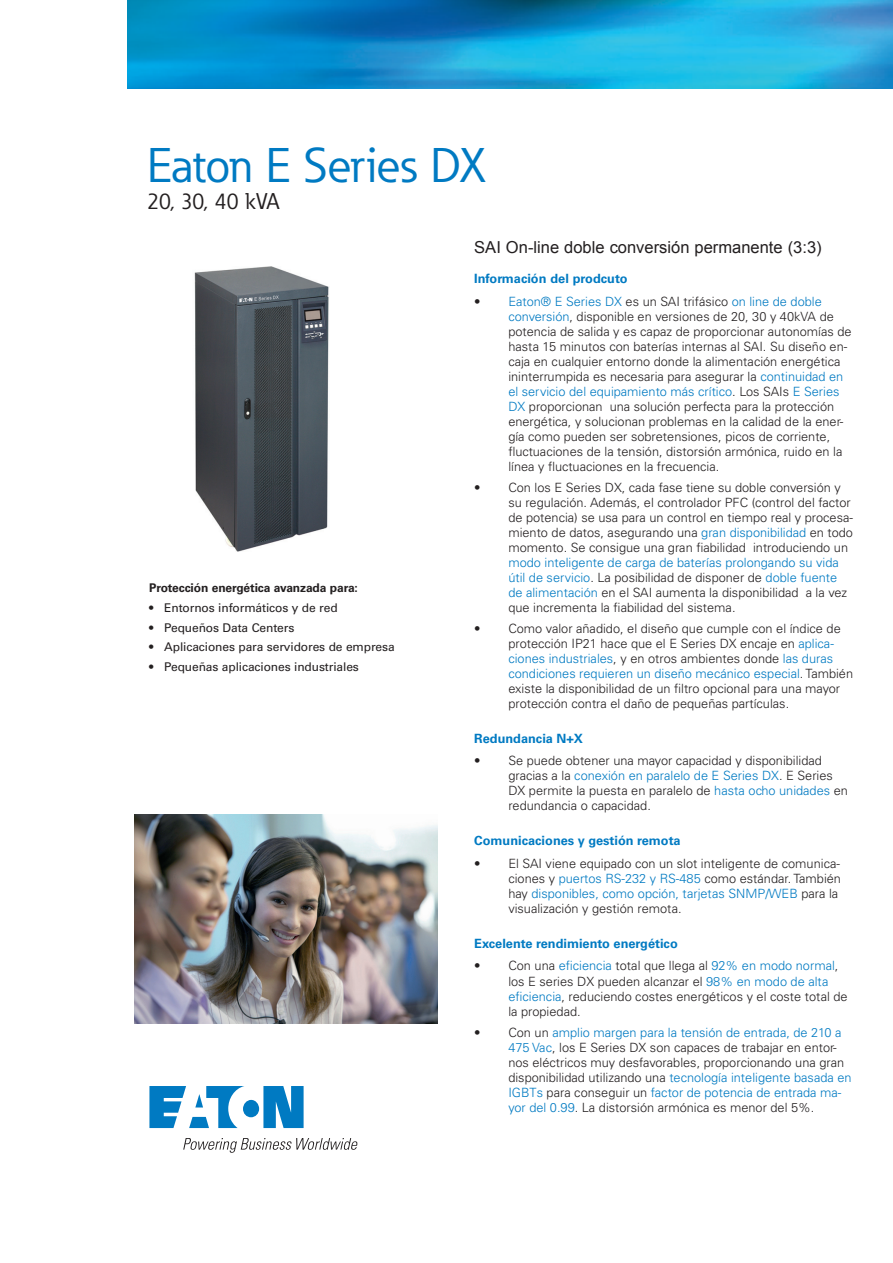
<style>
.page{position:relative;width:893px;height:1263px;background:#fff}
.page>*{position:absolute;margin:0;border:0;box-sizing:border-box;transform-origin:0 0}
.t1{font:48px "Eaton";letter-spacing:-.015em;color:#007ac2}
.t2{font:22.5px "Eaton";letter-spacing:-.02em;color:#231f20}
.t3{font:16.5px "Arial";color:#231f20}
.t4{font:300 12.75px/15px "Univers";color:#231f20}
.t5{font:700 12.75px "Univers";color:#007ac2}
.t6{font:12px "Univers";letter-spacing:-.01em;color:#231f20}
.t7{font:700 12px "Univers";letter-spacing:-.01em;color:#231f20}
.s1{color:#007ac2}
</style>
<div class="page">
<img style="left:127px;top:0;width:765px;height:89px">
<svg style="left:149px;top:1086px;width:154px;height:41px"></svg>
<svg style="left:183px;top:1138px;width:175px;height:14px"></svg>
<img style="left:194px;top:266px;width:135px;height:286px">
<img style="left:134px;top:814px;width:303px;height:208px">
<h1 class="t1" style="left:147px;top:134px;width:340px">Eaton E Series DX</h1>
<h2 class="t2" style="left:147px;top:186px;width:134px">20, 30, 40 kVA</h2>
<p class="t7" style="left:149px;top:580px;width:210px">Protección energética avanzada para:</p>
<p class="t6" style="left:149px;top:600px;width:190px">• Entornos informáticos y de red</p>
<p class="t6" style="left:149px;top:620px;width:147px">• Pequeños Data Centers</p>
<p class="t6" style="left:149px;top:640px;width:247px">• Aplicaciones para servidores de empresa</p>
<p class="t6" style="left:149px;top:659px;width:211px">• Pequeñas aplicaciones industriales</p>
<p class="t3" style="left:474px;top:236px;width:349px">SAI On-line doble conversión permanente (3:3)</p>
<p class="t5" style="left:474px;top:271px;width:155px">Información del prodcuto</p>
<p class="t4" style="left:508px;top:294px;width:344px;text-indent:-34px">• <span class="s1">Eaton® E Series DX</span> es un SAI trifásico <span class="s1">on line de doble conversión</span>, disponible en versiones de 20, 30 y 40kVA de potencia de salida y es capaz de proporcionar autonomías de hasta 15 minutos con baterías internas al SAI. Su diseño en&shy;caja en cualquier entorno donde la alimentación energética ininterrumpida es necesaria para asegurar la <span class="s1">continuidad en el servicio del equipamiento más crítico</span>. Los SAIs <span class="s1">E Series DX</span> proporcionan una solución perfecta para la protección energética, y solucionan problemas en la calidad de la ener&shy;gía como pueden ser sobretensiones, picos de corriente, fluctuaciones de la tensión, distorsión armónica, ruido en la línea y fluctuaciones en la frecuencia.</p>
<p class="t4" style="left:508px;top:479px;width:346px;text-indent:-34px">• Con los E Series DX, cada fase tiene su doble conversión y su regulación. Además, el controlador PFC (control del factor de potencia) se usa para un control en tiempo real y procesa&shy;miento de datos, asegurando una <span class="s1">gran disponibilidad</span> en todo momento. Se consigue una gran fiabilidad introduciendo un</p>
<p class="t4" style="left:508px;top:554px;width:340px"><span class="s1">modo inteligente de carga de baterías prolongando su vida útil de servicio</span>. La posibilidad de disponer de <span class="s1">doble fuente de alimentación</span> en el SAI aumenta la disponibilidad a la vez que incrementa la fiabilidad del sistema.</p>
<p class="t4" style="left:508px;top:620px;width:346px;text-indent:-34px">• Como valor añadido, el diseño que cumple con el índice de protección IP21 hace que el E Series DX encaje en <span class="s1">aplica&shy;ciones industriales</span>, y en otros ambientes donde <span class="s1">las duras condiciones requieren un diseño mecánico especial</span>. También existe la disponibilidad de un filtro opcional para una mayor protección contra el daño de pequeñas partículas.</p>
<p class="t5" style="left:474px;top:730px;width:110px">Redundancia N+X</p>
<p class="t4" style="left:508px;top:753px;width:341px;text-indent:-34px">• Se puede obtener una mayor capacidad y disponibilidad gracias a la <span class="s1">conexión en paralelo de E Series DX</span>. E Series DX permite la puesta en paralelo de <span class="s1">hasta ocho unidades</span> en redundancia o capacidad.</p>
<p class="t5" style="left:474px;top:833px;width:208px">Comunicaciones y gestión remota</p>
<p class="t4" style="left:508px;top:855px;width:334px;text-indent:-34px">• El SAI viene equipado con un slot inteligente de comunica&shy;ciones y <span class="s1">puertos RS-232 y RS-485</span> como estándar. También hay <span class="s1">disponibles, como opción, tarjetas SNMP/WEB</span> para la visualización y gestión remota.</p>
<p class="t5" style="left:474px;top:935px;width:205px">Excelente rendimiento energético</p>
<p class="t4" style="left:508px;top:958px;width:340px;text-indent:-34px">• Con una <span class="s1">eficiencia</span> total que llega al <span class="s1">92% en modo normal</span>, los E series DX pueden alcanzar el <span class="s1">98% en modo de alta eficiencia</span>, reduciendo costes energéticos y el coste total de la propiedad.</p>
<p class="t4" style="left:508px;top:1024px;width:344px;text-indent:-34px">• Con un <span class="s1">amplio margen para la tensión de entrada, de 210 a 475 Vac</span>, los E Series DX son capaces de trabajar en entor&shy;nos eléctricos muy desfavorables, proporcionando una gran disponibilidad utilizando una <span class="s1">tecnología inteligente basada en IGBTs</span> para conseguir un <span class="s1">factor de potencia de entrada ma&shy;yor del 0.99</span>. La distorsión armónica es menor del 5%.</p>
</div>
